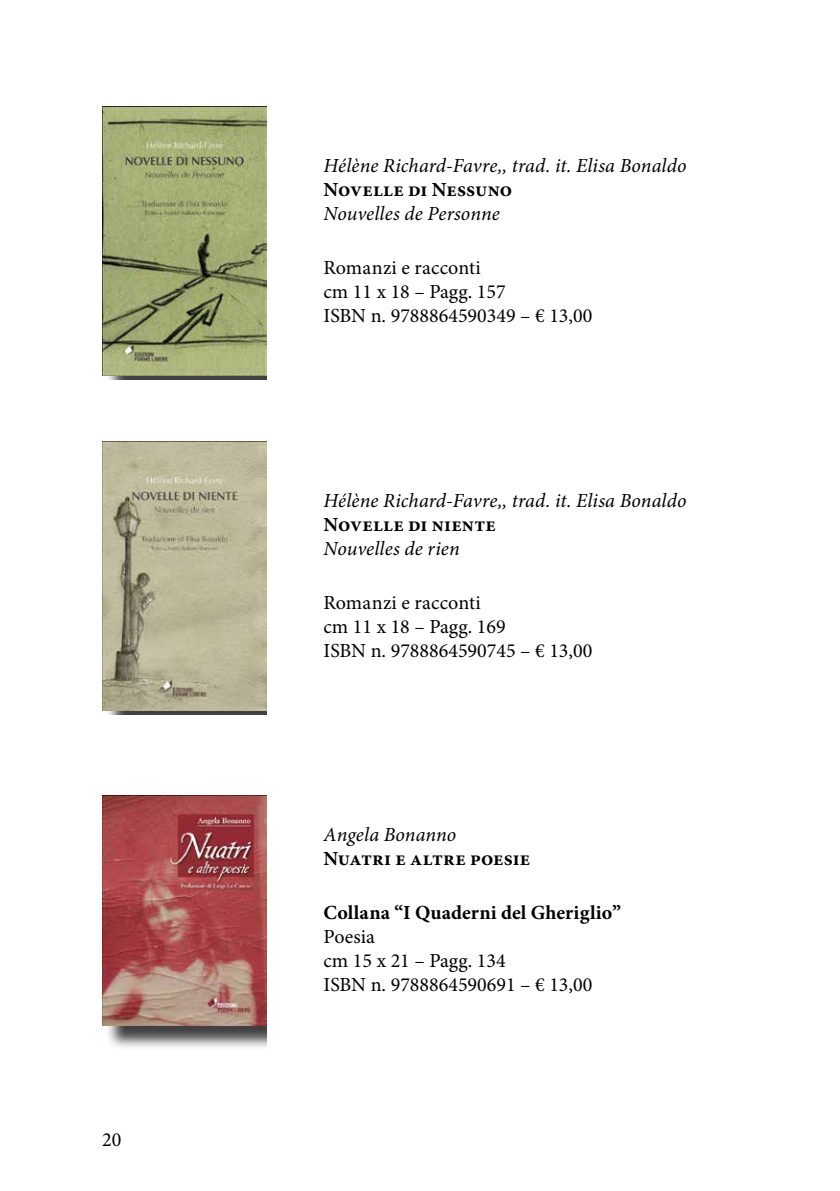
<style>
.page{position:relative;width:840px;height:1191px;background:#fff}
.page>*{position:absolute;margin:0;border:0;box-sizing:border-box;transform-origin:0 0}
.t1{font:20px/24px "Minion Pro";color:#000}
.t2{font:italic 20px "Minion Pro";letter-spacing:.005em;color:#000}
.t3{font:700 20px "Minion Pro";letter-spacing:.01em;color:#000}
</style>
<div class="page">
<div style="left:105px;top:798px;width:161px;height:251px;background:#000;opacity:.75"></div>
<img style="left:102px;top:795px;width:164px;height:230px">
<img style="left:102px;top:441px;width:164px;height:269px">
<img style="left:102px;top:107px;width:164px;height:268px">
<p class="t1" style="left:102px;top:1127px;width:21px">20</p>
<p class="t2" style="left:323px;top:152px;width:364px">Hélène Richard-Favre,, trad. it. Elisa Bonaldo</p>
<p class="t3" style="left:323px;top:176px;width:190px">Novelle di Nessuno</p>
<p class="t2" style="left:323px;top:200px;width:178px">Nouvelles de Personne</p>
<p class="t1" style="left:323px;top:256px;width:270px">Romanzi e racconti<br>cm 11 x 18 – Pagg. 157<br>ISBN n. 9788864590349 – € 13,00</p>
<p class="t2" style="left:323px;top:487px;width:364px">Hélène Richard-Favre,, trad. it. Elisa Bonaldo</p>
<p class="t3" style="left:323px;top:510px;width:174px">Novelle di niente</p>
<p class="t2" style="left:323px;top:535px;width:138px">Nouvelles de rien</p>
<p class="t1" style="left:323px;top:590px;width:270px">Romanzi e racconti<br>cm 11 x 18 – Pagg. 169<br>ISBN n. 9788864590745 – € 13,00</p>
<p class="t2" style="left:323px;top:821px;width:134px">Angela Bonanno</p>
<p class="t3" style="left:323px;top:845px;width:208px">Nuatri e altre poesie</p>
<p class="t3" style="left:323px;top:898px;width:299px">Collana “I Quaderni del Gheriglio”</p>
<p class="t1" style="left:323px;top:925px;width:270px">Poesia<br>cm 15 x 21 – Pagg. 134<br>ISBN n. 9788864590691 – € 13,00</p>
</div>
